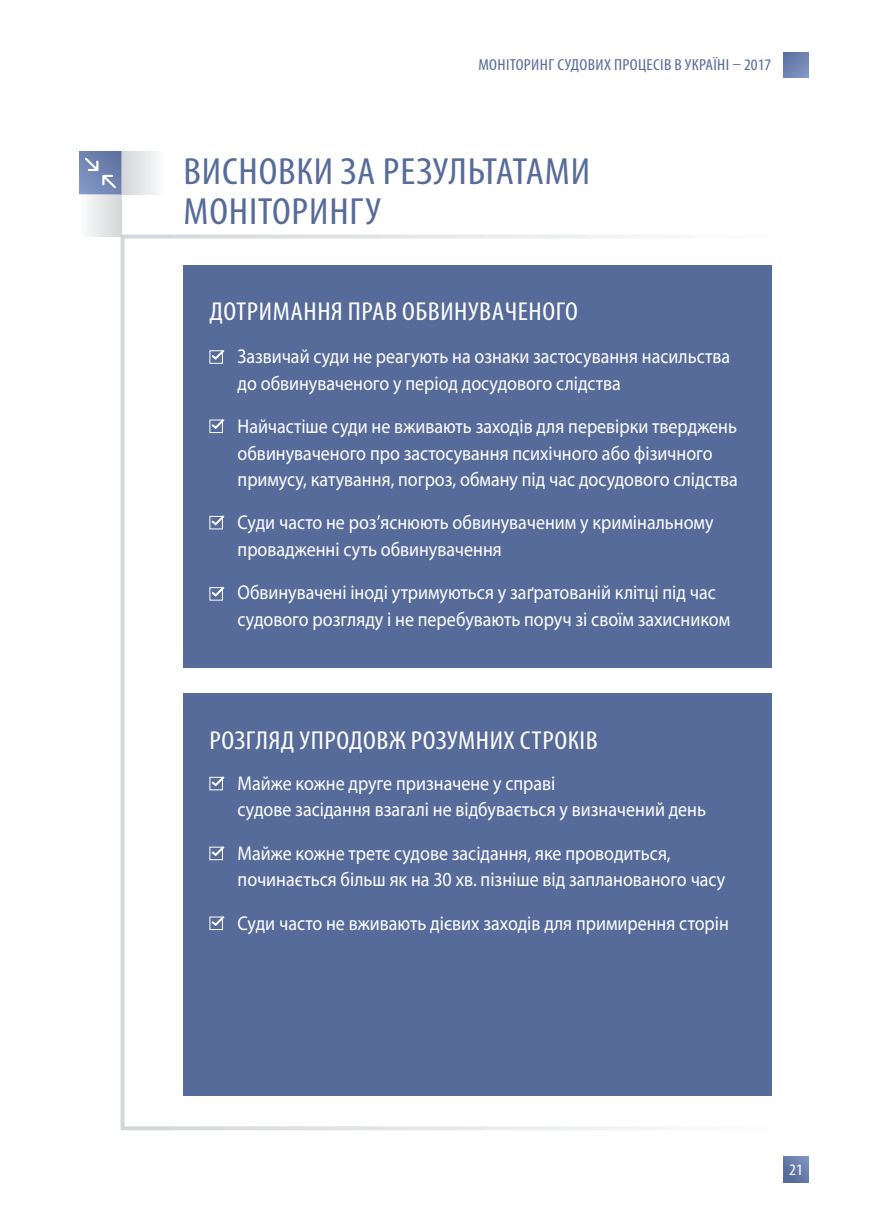
<style>
.page{position:relative;width:874px;height:1225px;background:#fff}
.page>*{position:absolute;margin:0;border:0;box-sizing:border-box;transform-origin:0 0}
.t1{font:condensed 38px/40px "Myriad Pro";letter-spacing:.02em;color:#566b9a;scale:1.1 1}
.t2{font:condensed 26px "Myriad Pro";letter-spacing:.02em;color:#fff;scale:1.1 1}
.t3{font:20px/26.4px "Myriad Pro";color:#fff;scale:.9 1}
.t4{font:condensed 16px "Myriad Pro";letter-spacing:.02em;color:#566b9a;scale:1.1 1}
.t5{font:condensed 16px "Myriad Pro";color:#fff;scale:1.1 1}
</style>
<div class="page">
<div style="left:782px;top:52px;width:26px;height:26px;background:linear-gradient(to right,#6477a5,#798ebc)"></div>
<div style="left:782px;top:1157px;width:26px;height:25px;background:linear-gradient(to right,#586c9b,#7285b4)"></div>
<div style="left:120px;top:234px;width:665px;height:896px;border:4px solid #fff"></div>
<div style="left:183px;top:693px;width:588px;height:402px;background:#566b9a"></div>
<div style="left:183px;top:265px;width:588px;height:402px;background:#566b9a"></div>
<div style="left:79px;top:152px;width:43px;height:42px;background:linear-gradient(to right,#7d92c0,#677aa8)"></div>
<div style="left:79px;top:194px;width:43px;height:43px;background:linear-gradient(to right,#fdfefe,#d3d6d7)"></div>
<div style="left:122px;top:152px;width:42px;height:42px;background:linear-gradient(to right,#d2d5d7,#fbfbfc)"></div>
<svg style="left:209px;top:788px;width:14px;height:2px"></svg>
<svg style="left:209px;top:776px;width:16px;height:12px"></svg>
<svg style="left:209px;top:362px;width:14px;height:2px"></svg>
<svg style="left:209px;top:350px;width:16px;height:12px"></svg>
<div style="left:209px;top:846px;width:14px;height:14px;background:#566b9a;border:1px solid #fff"></div>
<svg style="left:209px;top:846px;width:16px;height:11px"></svg>
<div style="left:209px;top:419px;width:14px;height:14px;background:#566b9a;border:1px solid #fff"></div>
<svg style="left:209px;top:419px;width:16px;height:11px"></svg>
<svg style="left:209px;top:527px;width:14px;height:2px"></svg>
<svg style="left:209px;top:515px;width:16px;height:12px"></svg>
<svg style="left:209px;top:598px;width:14px;height:2px"></svg>
<svg style="left:209px;top:586px;width:16px;height:12px"></svg>
<div style="left:209px;top:916px;width:14px;height:14px;background:#566b9a;border:1px solid #fff"></div>
<svg style="left:209px;top:916px;width:16px;height:11px"></svg>
<svg style="left:84px;top:157px;width:32px;height:31px"></svg>
<p class="t4" style="left:478px;top:55px;width:267px">МОНІТОРИНГ СУДОВИХ ПРОЦЕСІВ В УКРАЇНІ – 2017</p>
<h1 class="t1" style="left:183px;top:151px;width:371px">ВИСНОВКИ ЗА РЕЗУЛЬТАТАМИ<br>МОНІТОРИНГУ</h1>
<h2 class="t2" style="left:209px;top:296px;width:336px">ДОТРИМАННЯ ПРАВ ОБВИНУВАЧЕНОГО</h2>
<p class="t3" style="left:237px;top:343px;width:548px">Зазвичай суди не реагують на ознаки застосування насильства до обвинуваченого у період досудового слідства</p>
<p class="t3" style="left:237px;top:413px;width:557px">Найчастіше суди не вживають заходів для перевірки тверджень обвинуваченого про застосування психічного або фізичного примусу, катування, погроз, обману під час досудового слідства</p>
<p class="t3" style="left:237px;top:509px;width:530px">Суди часто не роз’яснюють обвинуваченим у кримінальному провадженні суть обвинувачення</p>
<p class="t3" style="left:237px;top:579px;width:548px">Обвинувачені іноді утримуються у заґратованій клітці під час судового розгляду і не перебувають поруч зі своїм захисником</p>
<h2 class="t2" style="left:209px;top:724px;width:354px">РОЗГЛЯД УПРОДОВЖ РОЗУМНИХ СТРОКІВ</h2>
<p class="t3" style="left:237px;top:769px;width:522px">Майже кожне друге призначене у справі<br>судове засідання взагалі не відбувається у визначений день</p>
<p class="t3" style="left:237px;top:839px;width:543px">Майже кожне третє судове засідання, яке проводиться, починається більш як на 30 хв. пізніше від запланованого часу</p>
<p class="t3" style="left:237px;top:909px;width:547px">Суди часто не вживають дієвих заходів для примирення сторін</p>
<p class="t5" style="left:788px;top:1160px;width:14px">21</p>
</div>
